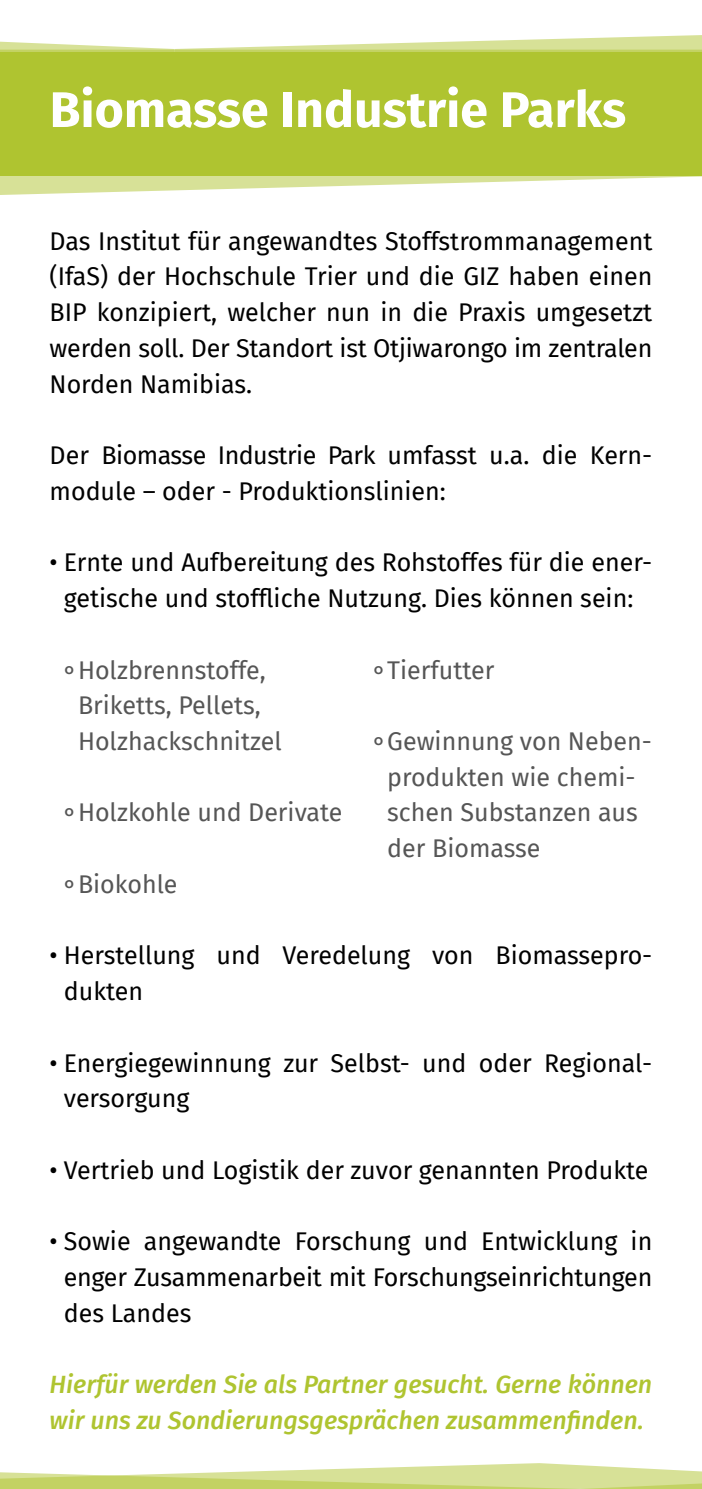
<style>
.page{position:relative;width:702px;height:1489px;background:#fff}
.page>*{position:absolute;margin:0;border:0;box-sizing:border-box;transform-origin:0 0}
.t1{font:700 50px "Fira Sans";color:#fff}
.t2{font:25px/35.8px "Fira Sans";color:#000}
.t3{font:25px/35.8px "Fira Sans";color:#565656}
.t4{font:italic 500 25px/35.8px "Fira Sans";color:#afc430}
</style>
<div class="page">
<svg style="left:0;top:41px;width:174px;height:9px"></svg>
<svg style="left:174px;top:35px;width:528px;height:15px"></svg>
<svg style="left:0;top:50px;width:702px;height:145px"></svg>
<div style="left:0;top:52px;width:702px;height:124px;background:#afc430"></div>
<svg style="left:0;top:1463px;width:702px;height:25px"></svg>
<h1 class="t1" style="left:50px;top:67px;width:578px">Biomasse Industrie Parks</h1>
<p class="t2" style="left:50px;top:222px;width:604px;text-align:justify">Das Institut für angewandtes Stoffstrommanagement (IfaS) der Hochschule Trier und die GIZ haben einen BIP konzipiert, welcher nun in die Praxis umgesetzt werden soll. Der Standort ist Otjiwarongo im zentralen Norden Namibias.</p>
<p class="t2" style="left:50px;top:437px;width:604px">Der Biomasse Industrie Park umfasst u.a. die Kern&shy;module – oder - Produktionslinien:</p>
<p class="t2" style="left:50px;top:544px;width:604px;text-align:center">• Ernte und Aufbereitung des Rohstoffes für die ener&shy;getische und stoffliche Nutzung. Dies können sein:</p>
<p class="t3" style="left:78px;top:651px;width:205px;text-indent:-14px">°Holzbrennstoffe,<br>Briketts, Pellets,<br>Holzhackschnitzel</p>
<p class="t3" style="left:64px;top:794px;width:280px">°Holzkohle und Derivate</p>
<p class="t3" style="left:64px;top:865px;width:115px">°Biokohle</p>
<p class="t3" style="left:373px;top:651px;width:123px">°Tierfutter</p>
<p class="t3" style="left:387px;top:722px;width:266px;text-indent:-14px">°Gewinnung von Neben&shy;produkten wie chemi&shy;schen Substanzen aus der Biomasse</p>
<p class="t2" style="left:64px;top:937px;width:590px;text-indent:-14px">• Herstellung und Veredelung von Biomassepro&shy;dukten</p>
<p class="t2" style="left:64px;top:1044px;width:590px;text-indent:-14px">• Energiegewinnung zur Selbst- und oder Regional&shy;versorgung</p>
<p class="t2" style="left:50px;top:1151px;width:600px">• Vertrieb und Logistik der zuvor genannten Produkte</p>
<p class="t2" style="left:64px;top:1222px;width:590px;text-align:justify;text-indent:-14px">• Sowie angewandte Forschung und Entwicklung in enger Zusammenarbeit mit Forschungseinrichtungen des Landes</p>
<p class="t4" style="left:50px;top:1365px;width:604px">Hierfür werden Sie als Partner gesucht. Gerne können wir uns zu Sondierungsgesprächen zusammenfinden.</p>
</div>
